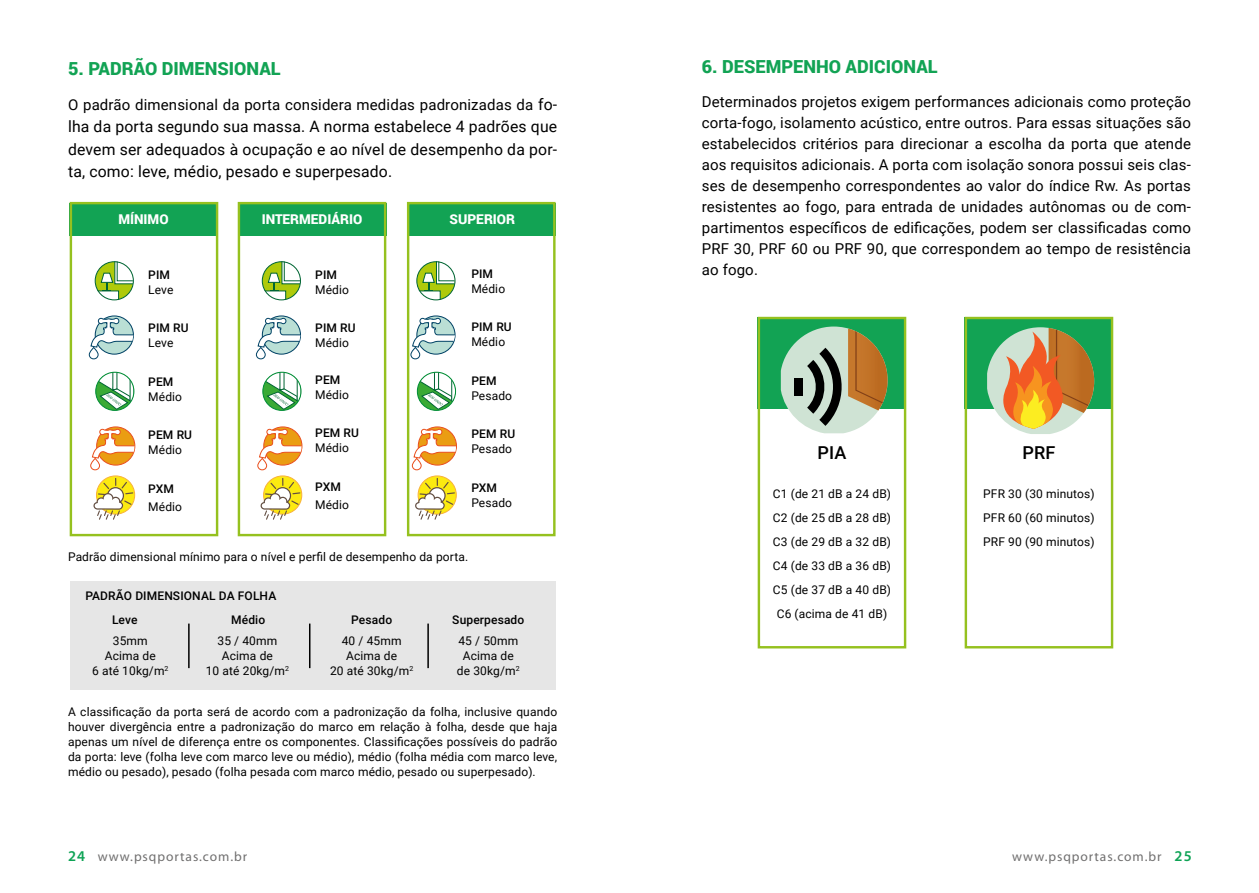
<style>
.page{position:relative;width:1259px;height:893px;background:#fff}
.page>*{position:absolute;margin:0;border:0;box-sizing:border-box;transform-origin:0 0}
.t1{font:900 18px "Roboto";color:#12a354}
.t2{font:500 18px "Roboto";letter-spacing:.01em;color:#000}
.t3{font:15.75px/22.5px "Roboto";letter-spacing:.01em;color:#000;text-align:justify}
.t4{font:15px/21px "Roboto";letter-spacing:.01em;color:#000;text-align:justify}
.t5{font:13.5px "Myriad Pro";letter-spacing:.07em;color:#706f6f}
.t6{font:900 13.5px "Roboto";color:#fff}
.t7{font:12px/15px "Roboto";letter-spacing:.01em;color:#000;text-align:center}
.t8{font:500 12px/23.5px "Roboto";letter-spacing:.01em;color:#000}
.s1{font-size:15.75px}
.s2{font-weight:600;font-size:15px;color:#0ea355}
</style>
<div class="page">
<div style="left:70px;top:582px;width:485px;height:108px;background:#e6e6e6"></div>
<hr style="left:188px;top:624px;width:2px;height:44px;background:#000">
<hr style="left:309px;top:624px;width:1px;height:44px;background:#000">
<hr style="left:427px;top:624px;width:2px;height:44px;background:#000">
<div style="left:70px;top:203px;width:148px;height:33px;background:#12a354"></div>
<div style="left:238px;top:203px;width:148px;height:33px;background:#12a354"></div>
<div style="left:407px;top:203px;width:148px;height:33px;background:#12a354"></div>
<div style="left:70px;top:202px;width:148px;height:334px;border:2px solid #95c11f"></div>
<div style="left:238px;top:202px;width:148px;height:334px;border:2px solid #95c11f"></div>
<div style="left:407px;top:202px;width:148px;height:334px;border:2px solid #95c11f"></div>
<div style="left:757px;top:317px;width:149px;height:91px;background:#12a354"></div>
<div style="left:964px;top:317px;width:149px;height:91px;background:#12a354"></div>
<div style="left:757px;top:317px;width:149px;height:331px;border:2px solid #95c11f"></div>
<div style="left:964px;top:317px;width:149px;height:331px;border:2px solid #95c11f"></div>
<svg style="left:781px;top:327px;width:106px;height:106px"></svg>
<svg style="left:987px;top:327px;width:107px;height:107px"></svg>
<svg style="left:95px;top:261px;width:38px;height:39px"></svg>
<div style="left:95px;top:261px;width:39px;height:39px;border:1px solid #006533;border-radius:50%"></div>
<svg style="left:95px;top:316px;width:38px;height:38px"></svg>
<div style="left:95px;top:315px;width:39px;height:40px;border:1px solid #004265;border-radius:50%"></div>
<svg style="left:90px;top:318px;width:43px;height:30px"></svg>
<div style="left:89px;top:347px;width:9px;height:12px;border:1px solid #004265;border-radius:4px"></div>
<svg style="left:97px;top:427px;width:38px;height:38px"></svg>
<div style="left:96px;top:426px;width:39px;height:40px;border:1px solid #e94e1b;border-radius:50%"></div>
<svg style="left:92px;top:429px;width:42px;height:30px"></svg>
<div style="left:90px;top:458px;width:10px;height:12px;border:1px solid #e94e1b;border-radius:4px"></div>
<svg style="left:97px;top:372px;width:37px;height:38px"></svg>
<div style="left:95px;top:372px;width:39px;height:39px;border:1px solid #008d36;border-radius:50%"></div>
<svg style="left:97px;top:476px;width:37px;height:38px"></svg>
<div style="left:96px;top:475px;width:39px;height:40px;border:1px solid #f9b234;border-radius:50%"></div>
<svg style="left:93px;top:478px;width:40px;height:42px"></svg>
<svg style="left:262px;top:261px;width:38px;height:39px"></svg>
<div style="left:262px;top:261px;width:39px;height:39px;border:1px solid #006533;border-radius:50%"></div>
<svg style="left:262px;top:316px;width:38px;height:38px"></svg>
<div style="left:262px;top:315px;width:39px;height:40px;border:1px solid #004265;border-radius:50%"></div>
<svg style="left:257px;top:318px;width:43px;height:30px"></svg>
<svg style="left:256px;top:348px;width:9px;height:11px"></svg>
<div style="left:256px;top:347px;width:10px;height:12px;border:1px solid #004265;border-radius:4px"></div>
<svg style="left:264px;top:427px;width:38px;height:38px"></svg>
<div style="left:263px;top:426px;width:39px;height:40px;border:1px solid #e94e1b;border-radius:50%"></div>
<svg style="left:259px;top:429px;width:42px;height:30px"></svg>
<div style="left:257px;top:458px;width:10px;height:12px;border:1px solid #e94e1b;border-radius:4px"></div>
<svg style="left:264px;top:372px;width:37px;height:38px"></svg>
<div style="left:262px;top:372px;width:39px;height:39px;border:1px solid #008d36;border-radius:50%"></div>
<svg style="left:264px;top:476px;width:38px;height:38px"></svg>
<div style="left:263px;top:475px;width:39px;height:40px;border:1px solid #f9b234;border-radius:50%"></div>
<svg style="left:261px;top:478px;width:39px;height:42px"></svg>
<svg style="left:417px;top:261px;width:37px;height:39px"></svg>
<div style="left:416px;top:261px;width:39px;height:39px;border:1px solid #006533;border-radius:50%"></div>
<svg style="left:417px;top:316px;width:38px;height:38px"></svg>
<div style="left:416px;top:315px;width:39px;height:40px;border:1px solid #004265;border-radius:50%"></div>
<svg style="left:412px;top:318px;width:43px;height:30px"></svg>
<svg style="left:411px;top:348px;width:9px;height:11px"></svg>
<div style="left:410px;top:347px;width:10px;height:12px;border:1px solid #004265;border-radius:4px"></div>
<div style="left:418px;top:427px;width:38px;height:38px;background:#ea9d12;border-radius:50%"></div>
<div style="left:418px;top:426px;width:39px;height:40px;border:1px solid #e94e1b;border-radius:50%"></div>
<svg style="left:413px;top:429px;width:43px;height:30px"></svg>
<div style="left:412px;top:458px;width:9px;height:12px;border:1px solid #e94e1b;border-radius:4px"></div>
<svg style="left:418px;top:372px;width:37px;height:38px"></svg>
<div style="left:417px;top:372px;width:39px;height:39px;border:1px solid #008d36;border-radius:50%"></div>
<svg style="left:418px;top:476px;width:38px;height:38px"></svg>
<div style="left:417px;top:475px;width:40px;height:40px;border:1px solid #f9b234;border-radius:50%"></div>
<svg style="left:415px;top:478px;width:40px;height:42px"></svg>
<h1 class="t1" style="left:68px;top:55px;width:214px">5. PADRÃO DIMENSIONAL</h1>
<p class="t4" style="left:68px;top:93px;width:490px">O padrão dimensional da porta considera medidas padronizadas da <span class="s1">fo-</span></p>
<h2 class="t3" style="left:68px;top:115px;width:490px">lha da porta segundo sua massa. A norma estabelece 4 padrões que devem ser adequados à ocupação e ao nível de desempenho da por&shy;ta, como: leve, médio, pesado e superpesado.</h2>
<p class="t6" style="left:118px;top:210px;width:52px">MÍNIMO</p>
<p class="t6" style="left:262px;top:210px;width:102px">INTERMEDIÁRIO</p>
<p class="t6" style="left:449px;top:210px;width:67px">SUPERIOR</p>
<p class="t8" style="left:148px;top:262px;width:23px">PIM</p>
<p class="t7" style="left:148px;top:282px;width:27px">Leve</p>
<p class="t8" style="left:148px;top:316px;width:42px">PIM RU</p>
<p class="t7" style="left:148px;top:335px;width:27px">Leve</p>
<p class="t8" style="left:148px;top:369px;width:27px">PEM</p>
<p class="t7" style="left:148px;top:389px;width:35px">Médio</p>
<p class="t8" style="left:148px;top:423px;width:45px">PEM RU</p>
<p class="t7" style="left:148px;top:442px;width:35px">Médio</p>
<p class="t8" style="left:148px;top:476px;width:27px">PXM</p>
<p class="t7" style="left:148px;top:499px;width:35px">Médio</p>
<p class="t8" style="left:315px;top:262px;width:23px">PIM</p>
<p class="t7" style="left:315px;top:282px;width:35px">Médio</p>
<p class="t8" style="left:315px;top:316px;width:42px">PIM RU</p>
<p class="t7" style="left:315px;top:335px;width:35px">Médio</p>
<p class="t8" style="left:315px;top:367px;width:27px">PEM</p>
<p class="t7" style="left:315px;top:386px;width:35px">Médio</p>
<p class="t8" style="left:315px;top:421px;width:45px">PEM RU</p>
<p class="t7" style="left:315px;top:440px;width:35px">Médio</p>
<p class="t8" style="left:315px;top:474px;width:27px">PXM</p>
<p class="t7" style="left:315px;top:496px;width:35px">Médio</p>
<p class="t8" style="left:471px;top:261px;width:23px">PIM</p>
<p class="t7" style="left:471px;top:281px;width:35px">Médio</p>
<p class="t8" style="left:471px;top:315px;width:42px">PIM RU</p>
<p class="t7" style="left:471px;top:334px;width:35px">Médio</p>
<p class="t8" style="left:471px;top:368px;width:27px">PEM</p>
<p class="t7" style="left:471px;top:388px;width:42px">Pesado</p>
<p class="t8" style="left:471px;top:422px;width:45px">PEM RU</p>
<p class="t7" style="left:471px;top:441px;width:42px">Pesado</p>
<p class="t8" style="left:471px;top:475px;width:27px">PXM</p>
<p class="t7" style="left:471px;top:495px;width:42px">Pesado</p>
<p class="t7" style="left:68px;top:549px;width:402px">Padrão dimensional mínimo para o nível e perfil de desempenho da porta.</p>
<p class="t8" style="left:112px;top:584px;width:166px;text-indent:-27px">PADRÃO DIMENSIONAL DA FOLHA<br>Leve</p>
<p class="t8" style="left:231px;top:607px;width:36px">Médio</p>
<p class="t8" style="left:351px;top:607px;width:42px">Pesado</p>
<p class="t8" style="left:452px;top:607px;width:74px">Superpesado</p>
<p class="t7" style="left:92px;top:633px;width:78px">35mm<br>Acima de<br>6 até 10kg/m<sup>2</sup></p>
<p class="t7" style="left:206px;top:633px;width:85px">35 / 40mm<br>Acima de<br>10 até 20kg/m<sup>2</sup></p>
<p class="t7" style="left:330px;top:633px;width:85px">40 / 45mm<br>Acima de<br>20 até 30kg/m<sup>2</sup></p>
<p class="t7" style="left:457px;top:633px;width:64px">45 / 50mm<br>Acima de de 30kg/m<sup>2</sup></p>
<p class="t7" style="left:68px;top:704px;width:491px;text-align:justify">A classificação da porta será de acordo com a padronização da folha, inclusive quando houver divergência entre a padronização do marco em relação à folha, desde que haja apenas um nível de diferença entre os componentes. Classificações possíveis do padrão da porta: leve (folha leve com marco leve ou médio), médio (folha média com marco leve, médio ou pesado), pesado (folha pesada com marco médio, pesado ou superpesado).</p>
<h1 class="t1" style="left:702px;top:54px;width:237px">6. DESEMPENHO ADICIONAL</h1>
<p class="t4" style="left:702px;top:90px;width:491px">Determinados projetos exigem performances adicionais como proteção corta-fogo, isolamento acústico, entre outros. Para essas situações são estabelecidos critérios para direcionar a escolha da porta que atende aos requisitos adicionais. A porta com isolação sonora possui seis clas&shy;ses de desempenho correspondentes ao valor do índice Rw. As portas resistentes ao fogo, para entrada de unidades autônomas ou de com&shy;partimentos específicos de edificações, podem ser classificadas como PRF 30, PRF 60 ou PRF 90, que correspondem ao tempo de resistência ao fogo.</p>
<h1 class="t2" style="left:817px;top:440px;width:31px">PIA</h1>
<p class="t7" style="left:773px;top:481px;width:120px;line-height:24px">C1 (de 21 dB a 24 dB)<br>C2 (de 25 dB a 28 dB)<br>C3 (de 29 dB a 32 dB)<br>C4 (de 33 dB a 36 dB)<br>C5 (de 37 dB a 40 dB)<br>C6 (acima de 41 dB)</p>
<h1 class="t2" style="left:1022px;top:440px;width:34px">PRF</h1>
<p class="t7" style="left:983px;top:481px;width:113px;line-height:24px;text-align:justify">PFR 30 (30 minutos)<br>PFR 60 (60 minutos)<br>PRF 90 (90 minutos)</p>
<p class="t5" style="left:68px;top:848px;width:181px"><span class="s2">24</span> www.psqportas.com.br</p>
<p class="t5" style="left:1012px;top:848px;width:181px">www.psqportas.com.br <span class="s2">25</span></p>
</div>
